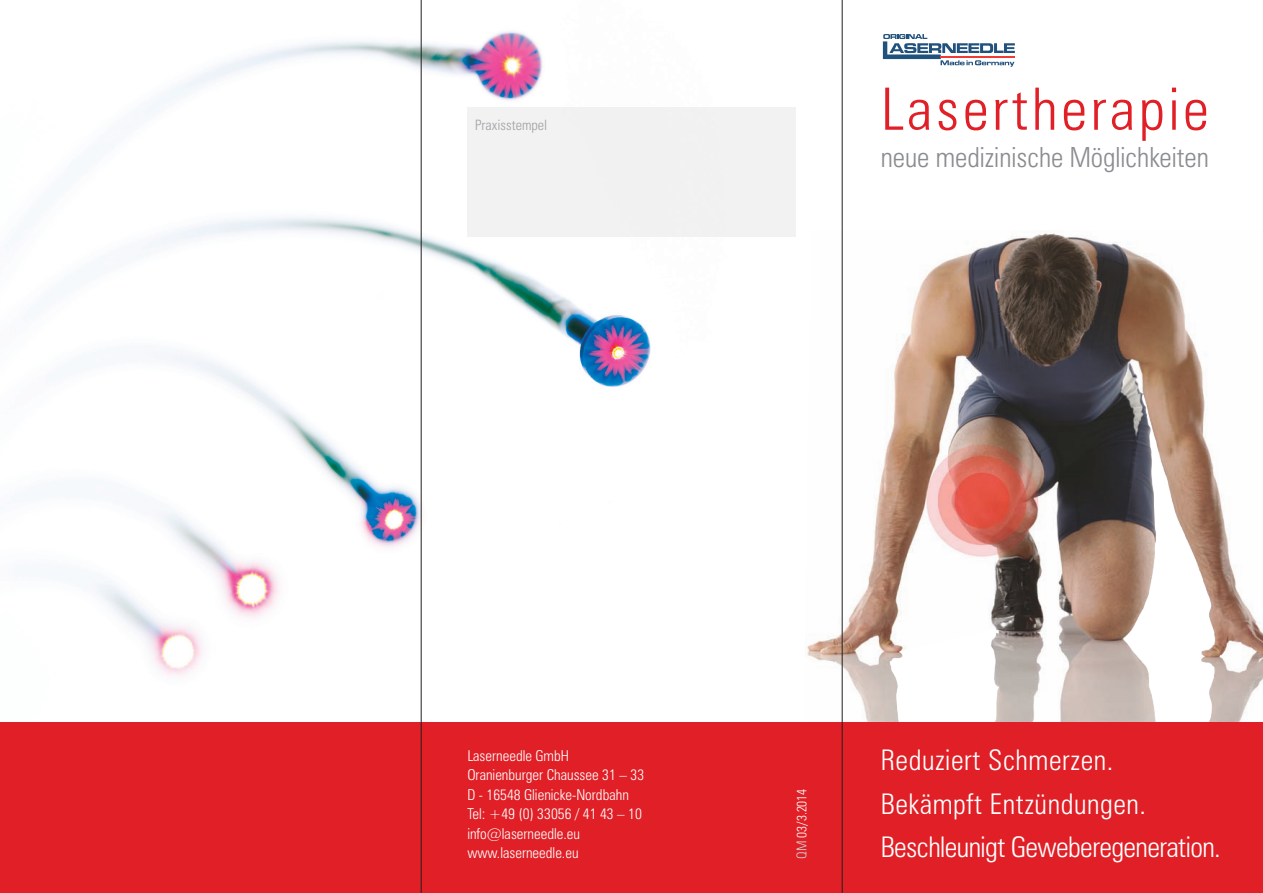
<style>
.page{position:relative;width:1263px;height:893px;background:#fff}
.page>*{position:absolute;margin:0;border:0;box-sizing:border-box;transform-origin:0 0}
.t1{font:300 condensed 58.5px "Zurich BT";letter-spacing:.065em;color:#e01f26}
.t2{font:300 condensed 28.5px "Zurich BT";letter-spacing:.02em;color:#fff}
.t3{font:300 condensed 28.5px "Zurich BT";letter-spacing:-.02em;color:#fff}
.t4{font:300 condensed 27.75px "Zurich BT";color:#8a8c8f}
.Body_Text_Grey{font:300 condensed 15px "Zurich BT";color:#fff}
.t5{font:300 condensed 14.25px "Univers";color:#808285}
.t6{font:300 condensed 13.5px "Univers";color:#fff}
.s1{color:#d1d2d4}
</style>
<div class="page">
<img style="left:0;top:0;width:842px;height:723px">
<img style="left:804px;top:231px;width:459px;height:492px">
<div style="left:0;top:723px;width:1263px;height:170px;background:#e01f26"></div>
<svg style="left:883px;top:34px;width:132px;height:33px"></svg>
<hr style="left:421px;top:0;width:1px;height:893px;background:#231f20">
<div style="left:467px;top:107px;width:329px;height:130px;background:#eeeeef"></div>
<hr style="left:842px;top:0;width:1px;height:893px;background:#231f20">
<p class="t5" style="left:475px;top:116px;width:74px">Praxisstempel</p>
<p class="t1" style="left:881px;top:73px;width:330px">Lasertherapie</p>
<p class="t4" style="left:881px;top:141px;width:330px">neue medizinische Möglichkeiten</p>
<p class="Body_Text_Grey" style="left:467px;top:746px;width:103px">Laserneedle GmbH</p>
<p class="Body_Text_Grey" style="left:467px;top:766px;width:178px">Oranienburger Chaussee 31 – 33</p>
<p class="Body_Text_Grey" style="left:467px;top:785px;width:163px">D - 16548 Glienicke-Nordbahn</p>
<p class="Body_Text_Grey" style="left:467px;top:805px;width:176px">Tel: +49 (0) 33056 / 41 43 – 10</p>
<p class="Body_Text_Grey" style="left:467px;top:824px;width:114px">info@laserneedle.eu</p>
<p class="Body_Text_Grey" style="left:467px;top:844px;width:113px">www.laserneedle.eu</p>
<p class="t6" style="left:793px;top:859px;width:72px;rotate:-90deg"><span class="s1">QM</span> 03/3.2014</p>
<p class="t2" style="left:881px;top:743px;width:234px">Reduziert Schmerzen.</p>
<p class="t2" style="left:881px;top:786px;width:267px">Bekämpft Entzündungen.</p>
<p class="t3" style="left:881px;top:830px;width:342px">Beschleunigt Geweberegeneration.</p>
</div>
